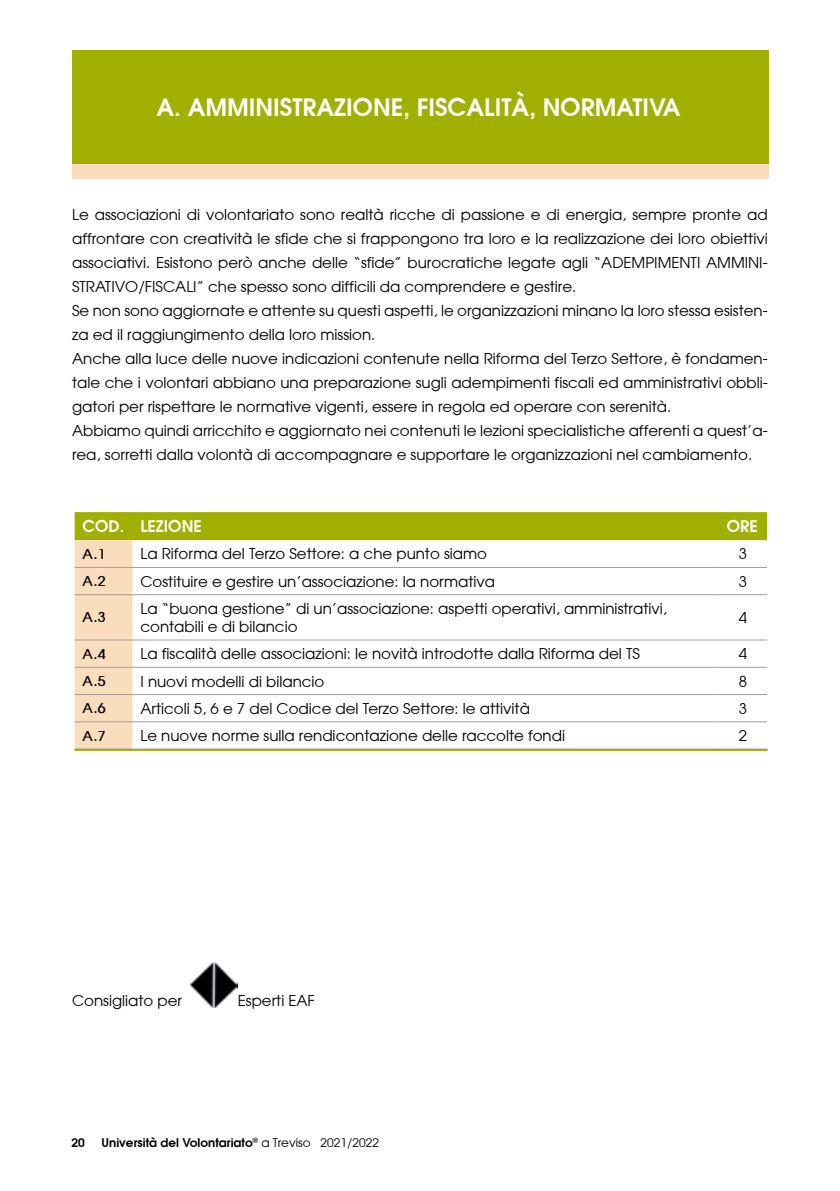
<style>
.page{position:relative;width:840px;height:1191px;background:#fff}
.page>*{position:absolute;margin:0;border:0;box-sizing:border-box;transform-origin:0 0}
.t1{font:600 24px "Avant Garde";color:#fff}
.t2{font:600 16px "Avant Garde";color:#fff}
.t3{font:15px/24px "Avant Garde";color:#000}
.t4{font:700 15px "Avant Garde";color:#000}
.t5{font:600 12px "Avant Garde";color:#000}
.s1{font-weight:400}
</style>
<div class="page">
<div style="left:72px;top:51px;width:696px;height:113px;background:#a0af00"></div>
<div style="left:72px;top:164px;width:696px;height:14px;background:#f9ddbc"></div>
<svg style="left:75px;top:512px;width:691px;height:236px"></svg>
<hr style="left:75px;top:567px;width:57px;height:1px;background:#9c9e9f">
<hr style="left:132px;top:567px;width:586px;height:1px;background:#9c9e9f">
<hr style="left:718px;top:567px;width:48px;height:1px;background:#9c9e9f">
<hr style="left:75px;top:594px;width:57px;height:1px;background:#9c9e9f">
<hr style="left:132px;top:594px;width:586px;height:1px;background:#9c9e9f">
<hr style="left:718px;top:594px;width:48px;height:1px;background:#9c9e9f">
<hr style="left:75px;top:639px;width:57px;height:1px;background:#9c9e9f">
<hr style="left:132px;top:639px;width:586px;height:1px;background:#9c9e9f">
<hr style="left:718px;top:639px;width:48px;height:1px;background:#9c9e9f">
<hr style="left:75px;top:667px;width:57px;height:1px;background:#9c9e9f">
<hr style="left:132px;top:667px;width:586px;height:1px;background:#9c9e9f">
<hr style="left:718px;top:667px;width:48px;height:1px;background:#9c9e9f">
<hr style="left:75px;top:694px;width:57px;height:1px;background:#9c9e9f">
<hr style="left:132px;top:694px;width:586px;height:1px;background:#9c9e9f">
<hr style="left:718px;top:694px;width:48px;height:1px;background:#9c9e9f">
<hr style="left:75px;top:721px;width:57px;height:1px;background:#9c9e9f">
<hr style="left:132px;top:721px;width:586px;height:1px;background:#9c9e9f">
<hr style="left:718px;top:721px;width:48px;height:1px;background:#9c9e9f">
<hr style="left:75px;top:748px;width:57px;height:1px;background:#9c9e9f">
<hr style="left:132px;top:748px;width:586px;height:1px;background:#9c9e9f">
<hr style="left:718px;top:748px;width:48px;height:1px;background:#9c9e9f">
<hr style="left:75px;top:749px;width:692px;height:2px;background:#a0af00">
<img style="left:190px;top:962px;width:48px;height:45px">
<h1 class="t1" style="left:156px;top:91px;width:525px">A. AMMINISTRAZIONE, FISCALITÀ, NORMATIVA</h1>
<p class="t3" style="left:72px;top:202px;width:696px">Le associazioni di volontariato sono realtà ricche di passione e di energia, sempre pronte ad affrontare con creatività le sfide che si frappongono tra loro e la realizzazione dei loro obiettivi associativi. Esistono però anche delle “sfide” burocratiche legate agli “ADEMPIMENTI AMMINI-STRATIVO/FISCALI” che spesso sono difficili da comprendere e gestire.<br>Se non sono aggiornate e attente su questi aspetti, le organizzazioni minano la loro stessa esisten&shy;za ed il raggiungimento della loro mission.<br>Anche alla luce delle nuove indicazioni contenute nella Riforma del Terzo Settore, è fondamen&shy;tale che i volontari abbiano una preparazione sugli adempimenti fiscali ed amministrativi obbli&shy;gatori per rispettare le normative vigenti, essere in regola ed operare con serenità.<br>Abbiamo quindi arricchito e aggiornato nei contenuti le lezioni specialistiche afferenti a quest’a&shy;rea, sorretti dalla volontà di accompagnare e supportare le organizzazioni nel cambiamento.</p>
<p class="t2" style="left:83px;top:516px;width:121px">COD. LEZIONE</p>
<p class="t2" style="left:726px;top:516px;width:33px">ORE</p>
<p class="t4" style="left:83px;top:548px;width:25px">A.1</p>
<p class="t3" style="left:140px;top:541px;width:348px">La Riforma del Terzo Settore: a che punto siamo</p>
<p class="t3" style="left:738px;top:541px;width:10px">3</p>
<p class="t4" style="left:83px;top:575px;width:25px">A.2</p>
<p class="t3" style="left:140px;top:569px;width:356px">Costituire e gestire un’associazione: la normativa</p>
<p class="t3" style="left:738px;top:569px;width:10px">3</p>
<p class="t4" style="left:83px;top:611px;width:25px">A.3</p>
<p class="t3" style="left:140px;top:599px;width:527px;line-height:18px">La “buona gestione” di un’associazione: aspetti operativi, amministrativi, contabili e di bilancio</p>
<p class="t3" style="left:738px;top:605px;width:10px">4</p>
<p class="t4" style="left:83px;top:647px;width:25px">A.4</p>
<p class="t3" style="left:140px;top:641px;width:500px">La fiscalità delle associazioni: le novità introdotte dalla Riforma del TS</p>
<p class="t3" style="left:738px;top:641px;width:10px">4</p>
<p class="t4" style="left:83px;top:675px;width:25px">A.5</p>
<p class="t3" style="left:140px;top:669px;width:185px">I nuovi modelli di bilancio</p>
<p class="t3" style="left:738px;top:669px;width:10px">8</p>
<p class="t4" style="left:83px;top:702px;width:25px">A.6</p>
<p class="t3" style="left:140px;top:696px;width:391px">Articoli 5, 6 e 7 del Codice del Terzo Settore: le attività</p>
<p class="t3" style="left:738px;top:696px;width:10px">3</p>
<p class="t4" style="left:83px;top:729px;width:25px">A.7</p>
<p class="t3" style="left:140px;top:723px;width:426px">Le nuove norme sulla rendicontazione delle raccolte fondi</p>
<p class="t3" style="left:738px;top:723px;width:10px">2</p>
<p class="t3" style="left:72px;top:987px;width:111px">Consigliato per</p>
<p class="t3" style="left:238px;top:987px;width:79px">Esperti EAF</p>
<p class="t5" style="left:71px;top:1134px;width:15px">20</p>
<p class="t5" style="left:101px;top:1134px;width:279px">Università del Volontariato<sup>®</sup> <span class="s1">a Treviso 2021/2022</span></p>
</div>
